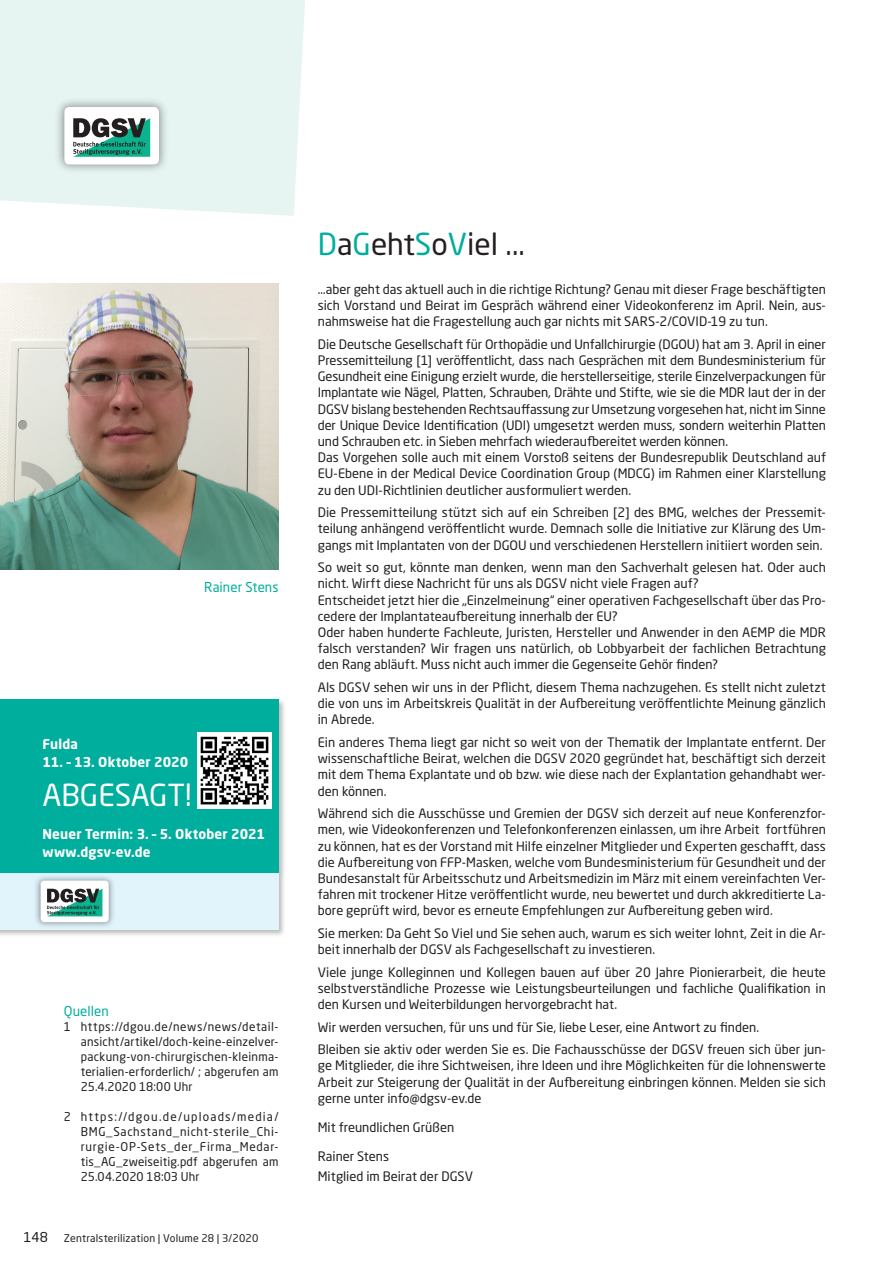
<style>
.page{position:relative;width:893px;height:1263px;background:#fff}
.page>*{position:absolute;margin:0;border:0;box-sizing:border-box;transform-origin:0 0}
.ZT-01__HL-DE{font:30px "Neo Sans Pro";color:#231f20}
.ZT-01__HL-DE-2{font:30px "Neo Sans Pro";color:#fff}
.ZT-03__SL-DE{font:700 13.5px "Neo Sans Pro";letter-spacing:.015em;color:#fff}
.ZT-06a__BU-grün-DE{font:13.5px "Neo Sans Pro";letter-spacing:.005em;color:#00ae9d}
.ZT-04__FL-Editorial{font:12.9px/16.2px "Neo Sans Pro";color:#231f20;text-align:justify}
.ZT-06a__BU-grün-DE-2{font:12px/15px "Neo Sans Pro";letter-spacing:.015em;color:#231f20;text-align:justify}
.t1{font:10.5px "Neo Sans Pro";letter-spacing:.015em;color:#231f20}
.s1{font-size:13.5px}
.s2{color:#00ae9d}
</style>
<div class="page">
<div style="left:0;top:0;width:305px;height:216px;background:#e6f4f2"></div>
<img style="left:53px;top:94px;width:119px;height:83px">
<svg style="left:64px;top:107px;width:95px;height:58px"></svg>
<div style="left:0;top:698px;width:286px;height:239px;background:#231f20;opacity:.3"></div>
<div style="left:0;top:700px;width:279px;height:173px;background:#00ae9d"></div>
<div style="left:0;top:873px;width:278px;height:57px;background:#e1f4fc"></div>
<img style="left:0;top:284px;width:279px;height:286px">
<img style="left:198px;top:732px;width:74px;height:76px">
<img style="left:32px;top:876px;width:86px;height:55px">
<svg style="left:40px;top:878px;width:78px;height:44px;background:#a5c4bf"></svg>
<p class="ZT-06a__BU-grün-DE" style="left:204px;top:578px;width:76px">Rainer Stens</p>
<p class="ZT-03__SL-DE" style="left:43px;top:735px;width:37px">Fulda</p>
<p class="ZT-03__SL-DE" style="left:43px;top:753px;width:147px">11. – 13. Oktober 2020</p>
<p class="ZT-01__HL-DE-2" style="left:43px;top:777px;width:151px">ABGESAGT!</p>
<p class="ZT-03__SL-DE" style="left:43px;top:825px;width:224px">Neuer Termin: 3. – 5. Oktober 2021</p>
<p class="ZT-03__SL-DE" style="left:43px;top:843px;width:110px">www.dgsv-ev.de</p>
<p class="ZT-06a__BU-grün-DE" style="left:64px;top:1003px;width:46px">Quellen</p>
<p class="ZT-06a__BU-grün-DE-2" style="left:81px;top:1019px;width:199px;text-indent:-17px">1 https://dgou.de/news/news/detail&shy;ansicht/artikel/doch-keine-einzelver&shy;packung-von-chirurgischen-kleinma&shy;terialien-erforderlich/ ; abgerufen am 25.4.2020 18:00 Uhr</p>
<p class="ZT-06a__BU-grün-DE-2" style="left:81px;top:1109px;width:199px;text-indent:-17px">2 https://dgou.de/uploads/media/ BMG_Sachstand_nicht-sterile_Chi&shy;rurgie-OP-Sets_der_Firma_Medar&shy;tis_AG_zweiseitig.pdf abgerufen am 25.04.2020 18:03 Uhr</p>
<p class="t1" style="left:23px;top:1231px;width:237px"><span class="s1">148</span> Zentralsterilization | Volume 28 | 3/2020</p>
<p class="ZT-01__HL-DE" style="left:318px;top:225px;width:208px"><span class="s2">D</span>a<span class="s2">G</span>eht<span class="s2">S</span>o<span class="s2">V</span>iel ...</p>
<p class="ZT-04__FL-Editorial" style="left:318px;top:281px;width:510px">…aber geht das aktuell auch in die richtige Richtung? Genau mit dieser Frage beschäftigten sich Vorstand und Beirat im Gespräch während einer Videokonferenz im April. Nein, aus&shy;nahmsweise hat die Fragestellung auch gar nichts mit SARS-2/COVID-19 zu tun.</p>
<p class="ZT-04__FL-Editorial" style="left:318px;top:336px;width:510px">Die Deutsche Gesellschaft für Orthopädie und Unfallchirurgie (DGOU) hat am 3. April in einer Pressemitteilung [1] veröffentlicht, dass nach Gesprächen mit dem Bundesministerium für Gesundheit eine Einigung erzielt wurde, die herstellerseitige, sterile Einzelverpackungen für Implantate wie Nägel, Platten, Schrauben, Drähte und Stifte, wie sie die MDR laut der in der DGSV bislang bestehenden Rechtsauffassung zur Umsetzung vorgesehen hat, nicht im Sinne der Unique Device Identification (UDI) umgesetzt werden muss, sondern weiterhin Platten und Schrauben etc. in Sieben mehrfach wiederaufbereitet werden können.</p>
<p class="ZT-04__FL-Editorial" style="left:318px;top:449px;width:510px">Das Vorgehen solle auch mit einem Vorstoß seitens der Bundesrepublik Deutschland auf EU-Ebene in der Medical Device Coordination Group (MDCG) im Rahmen einer Klarstellung zu den UDI-Richtlinien deutlicher ausformuliert werden.</p>
<p class="ZT-04__FL-Editorial" style="left:318px;top:504px;width:510px">Die Pressemitteilung stützt sich auf ein Schreiben [2] des BMG, welches der Pressemit&shy;teilung anhängend veröffentlicht wurde. Demnach solle die Initiative zur Klärung des Um&shy;gangs mit Implantaten von der DGOU und verschiedenen Herstellern initiiert worden sein.</p>
<p class="ZT-04__FL-Editorial" style="left:318px;top:559px;width:510px">So weit so gut, könnte man denken, wenn man den Sachverhalt gelesen hat. Oder auch nicht. Wirft diese Nachricht für uns als DGSV nicht viele Fragen auf?</p>
<p class="ZT-04__FL-Editorial" style="left:318px;top:591px;width:510px">Entscheidet jetzt hier die „Einzelmeinung“ einer operativen Fachgesellschaft über das Pro&shy;cedere der Implantateaufbereitung innerhalb der EU?</p>
<p class="ZT-04__FL-Editorial" style="left:318px;top:624px;width:510px">Oder haben hunderte Fachleute, Juristen, Hersteller und Anwender in den AEMP die MDR falsch verstanden? Wir fragen uns natürlich, ob Lobbyarbeit der fachlichen Betrachtung den Rang abläuft. Muss nicht auch immer die Gegenseite Gehör finden?</p>
<p class="ZT-04__FL-Editorial" style="left:318px;top:679px;width:510px">Als DGSV sehen wir uns in der Pflicht, diesem Thema nachzugehen. Es stellt nicht zuletzt die von uns im Arbeitskreis Qualität in der Aufbereitung veröffentlichte Meinung gänzlich in Abrede.</p>
<p class="ZT-04__FL-Editorial" style="left:318px;top:734px;width:510px">Ein anderes Thema liegt gar nicht so weit von der Thematik der Implantate entfernt. Der wissenschaftliche Beirat, welchen die DGSV 2020 gegründet hat, beschäftigt sich derzeit mit dem Thema Explantate und ob bzw. wie diese nach der Explantation gehandhabt wer&shy;den können.</p>
<p class="ZT-04__FL-Editorial" style="left:318px;top:805px;width:510px">Während sich die Ausschüsse und Gremien der DGSV sich derzeit auf neue Konferenzfor&shy;men, wie Videokonferenzen und Telefonkonferenzen einlassen, um ihre Arbeit fortführen zu können, hat es der Vorstand mit Hilfe einzelner Mitglieder und Experten geschafft, dass die Aufbereitung von FFP-Masken, welche vom Bundesministerium für Gesundheit und der Bundesanstalt für Arbeitsschutz und Arbeitsmedizin im März mit einem vereinfachten Ver&shy;fahren mit trockener Hitze veröffentlicht wurde, neu bewertet und durch akkreditierte La&shy;bore geprüft wird, bevor es erneute Empfehlungen zur Aufbereitung geben wird.</p>
<p class="ZT-04__FL-Editorial" style="left:318px;top:925px;width:510px">Sie merken: Da Geht So Viel und Sie sehen auch, warum es sich weiter lohnt, Zeit in die Ar&shy;beit innerhalb der DGSV als Fachgesellschaft zu investieren.</p>
<p class="ZT-04__FL-Editorial" style="left:318px;top:964px;width:510px">Viele junge Kolleginnen und Kollegen bauen auf über 20 Jahre Pionierarbeit, die heute selbstverständliche Prozesse wie Leistungsbeurteilungen und fachliche Qualifikation in den Kursen und Weiterbildungen hervorgebracht hat.</p>
<p class="ZT-04__FL-Editorial" style="left:318px;top:1019px;width:443px">Wir werden versuchen, für uns und für Sie, liebe Leser, eine Antwort zu finden.</p>
<p class="ZT-04__FL-Editorial" style="left:318px;top:1041px;width:510px">Bleiben sie aktiv oder werden Sie es. Die Fachausschüsse der DGSV freuen sich über jun&shy;ge Mitglieder, die ihre Sichtweisen, ihre Ideen und ihre Möglichkeiten für die lohnenswerte Arbeit zur Steigerung der Qualität in der Aufbereitung einbringen können. Melden sie sich gerne unter info@dgsv-ev.de</p>
<p class="ZT-04__FL-Editorial" style="left:318px;top:1119px;width:138px">Mit freundlichen Grüßen</p>
<p class="ZT-04__FL-Editorial" style="left:318px;top:1148px;width:73px">Rainer Stens</p>
<p class="ZT-04__FL-Editorial" style="left:318px;top:1168px;width:157px">Mitglied im Beirat der DGSV</p>
</div>
